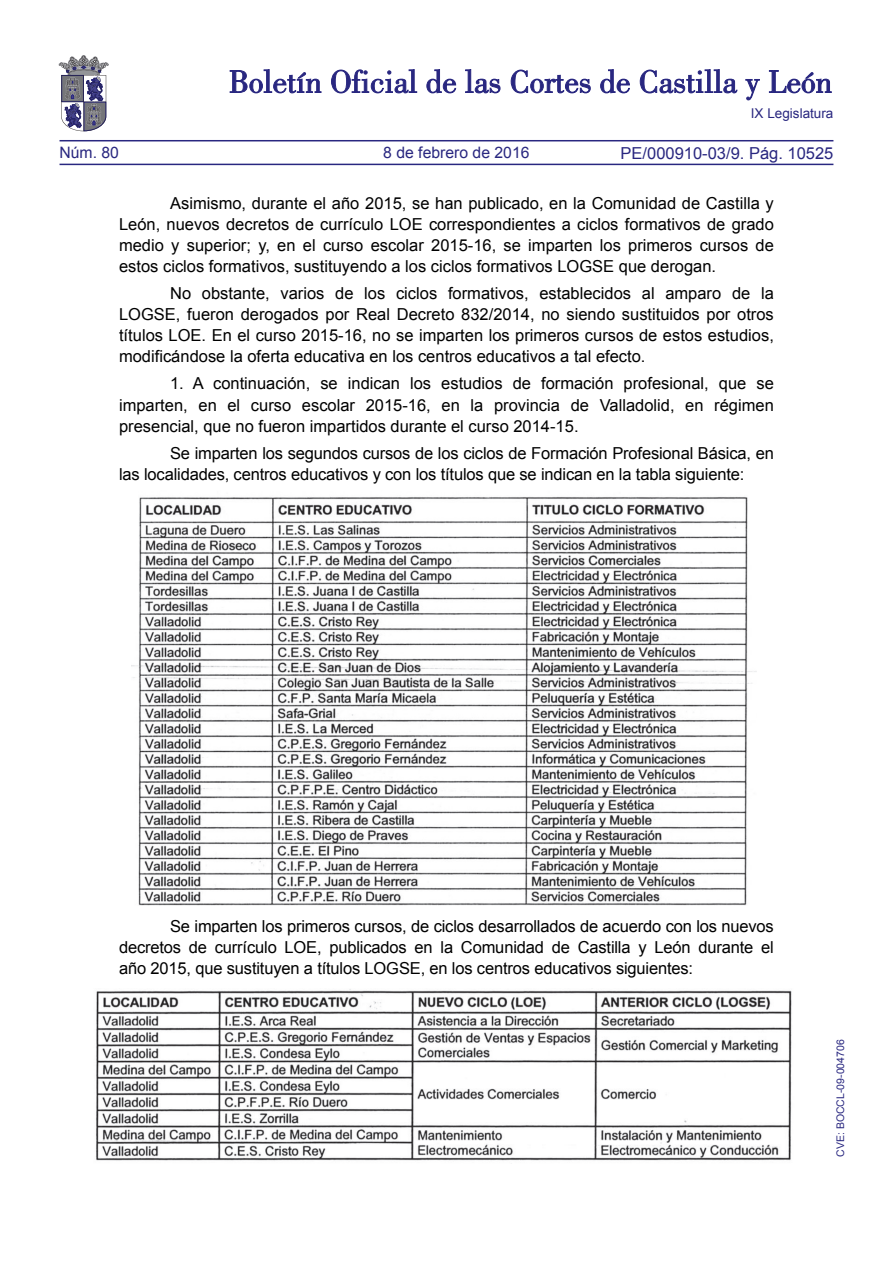
<style>
.page{position:relative;width:893px;height:1263px;background:#fff}
.page>*{position:absolute;margin:0;border:0;box-sizing:border-box;transform-origin:0 0}
.t1{font:16.5px/21px "Arial";letter-spacing:-.01em;color:#000;text-align:justify}
.t2{font:16.5px "Arial";color:#292780}
.t3{font:15.75px "Arial";color:#292780}
.t4{font:13.5px "Arial";color:#292780}
.t5{font:10.5px "Arial";color:#292780}
</style>
<div class="page">
<hr style="left:60px;top:164px;width:773px;height:1px;background:#292780">
<hr style="left:60px;top:140px;width:773px;height:1px;background:#292780">
<svg style="left:230px;top:69px;width:91px;height:24px"></svg>
<svg style="left:331px;top:69px;width:86px;height:24px"></svg>
<svg style="left:426px;top:69px;width:30px;height:24px"></svg>
<svg style="left:465px;top:69px;width:35px;height:24px"></svg>
<svg style="left:511px;top:70px;width:80px;height:23px"></svg>
<svg style="left:600px;top:69px;width:30px;height:24px"></svg>
<svg style="left:640px;top:69px;width:97px;height:24px"></svg>
<svg style="left:745px;top:79px;width:15px;height:21px"></svg>
<svg style="left:769px;top:70px;width:62px;height:23px"></svg>
<svg style="left:59px;top:55px;width:49px;height:76px"></svg>
<img style="left:131px;top:497px;width:625px;height:409px">
<img style="left:96px;top:989px;width:696px;height:172px">
<p class="t4" style="left:751px;top:105px;width:84px">IX Legislatura</p>
<p class="t2" style="left:621px;top:142px;width:214px">PE/000910-03/9. Pág. 10525</p>
<p class="t1" style="left:119px;top:193px;width:656px;text-indent:51px">Asimismo, durante el año 2015, se han publicado, en la Comunidad de Castilla y León, nuevos decretos de currículo LOE correspondientes a ciclos formativos de grado medio y superior; y, en el curso escolar 2015-16, se imparten los primeros cursos de estos ciclos formativos, sustituyendo a los ciclos formativos LOGSE que derogan.</p>
<p class="t1" style="left:119px;top:283px;width:656px;text-indent:51px">No obstante, varios de los ciclos formativos, establecidos al amparo de la LOGSE, fueron derogados por Real Decreto 832/2014, no siendo sustituidos por otros títulos LOE. En el curso 2015-16, no se imparten los primeros cursos de estos estudios, modificándose la oferta educativa en los centros educativos a tal efecto.</p>
<p class="t1" style="left:119px;top:373px;width:656px;text-indent:51px">1. A continuación, se indican los estudios de formación profesional, que se imparten, en el curso escolar 2015-16, en la provincia de Valladolid, en régimen presencial, que no fueron impartidos durante el curso 2014-15.</p>
<p class="t1" style="left:119px;top:443px;width:656px;text-indent:51px">Se imparten los segundos cursos de los ciclos de Formación Profesional Básica, en las localidades, centros educativos y con los títulos que se indican en la tabla siguiente:</p>
<p class="t3" style="left:60px;top:142px;width:61px">Núm. 80</p>
<p class="t3" style="left:383px;top:142px;width:148px">8 de febrero de 2016</p>
<p class="t1" style="left:119px;top:916px;width:656px;text-indent:51px">Se imparten los primeros cursos, de ciclos desarrollados de acuerdo con los nuevos decretos de currículo LOE, publicados en la Comunidad de Castilla y León durante el año 2015, que sustituyen a títulos LOGSE, en los centros educativos siguientes:</p>
<p class="t5" style="left:834px;top:1157px;width:119px;rotate:-90deg">CVE: BOCCL-09-004706</p>
</div>
